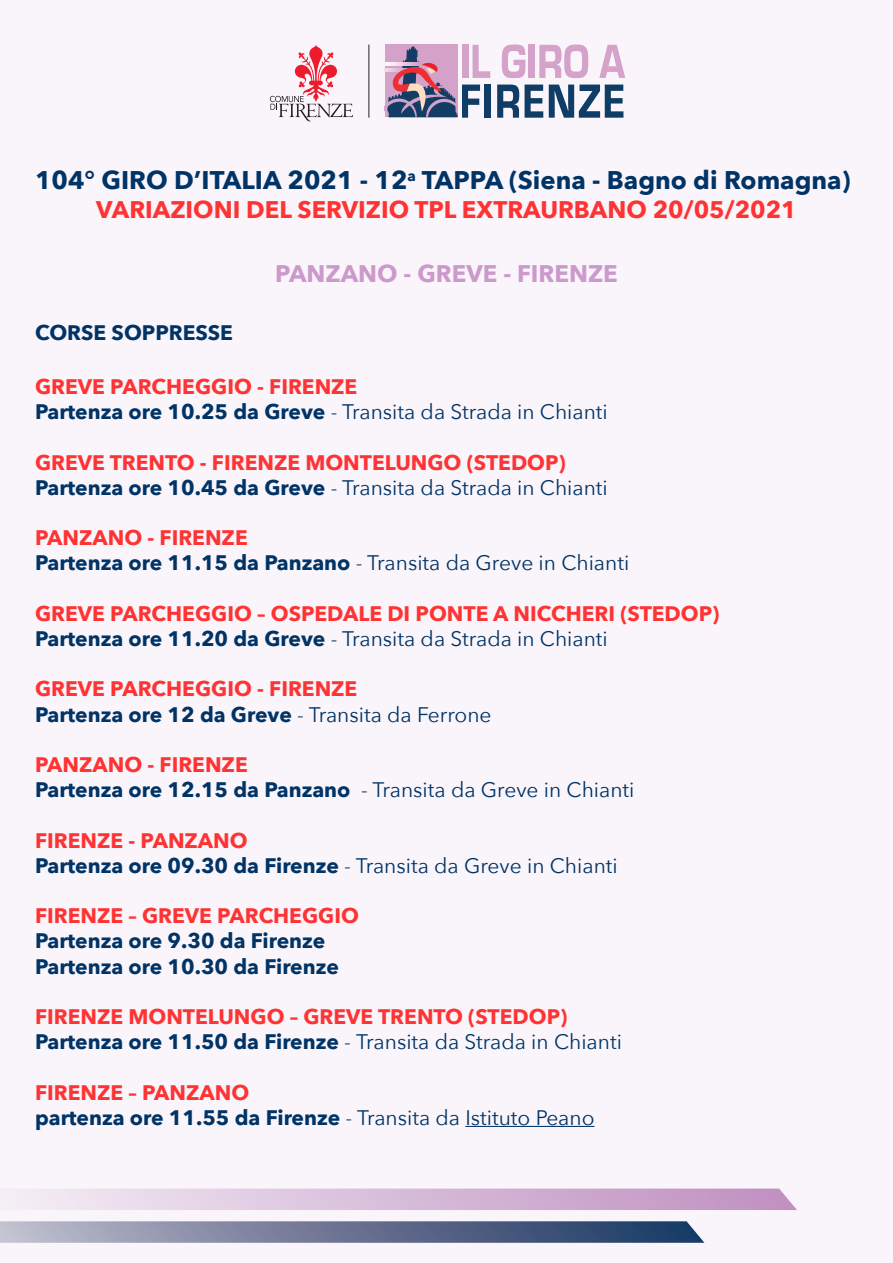
<style>
.page{position:relative;width:893px;height:1263px;background:#faf5fa}
.page>*{position:absolute;margin:0;border:0;box-sizing:border-box;transform-origin:0 0}
.t1{font:700 25.5px "Avenir Next";color:#036}
.t2{font:700 24px "Avenir Next";color:#f33}
.t3{font:700 24px "Avenir Next";color:#c9c}
.t4{font:700 21px "Avenir Next";color:#036}
.t5{font:700 21px "Avenir Next";color:#f33}
.t6{font:21px "Avenir Next";color:#036}
.s1{font-weight:700}
.s2{font-weight:400}
</style>
<div class="page">
<svg style="left:26px;top:1188px;width:771px;height:22px;background:#d9beda"></svg>
<svg style="left:0;top:1221px;width:704px;height:22px;background:#707b98"></svg>
<svg style="left:502px;top:45px;width:23px;height:33px"></svg>
<div style="left:529px;top:45px;width:6px;height:33px;background:#d5a2c9"></div>
<svg style="left:539px;top:45px;width:49px;height:33px"></svg>
<svg style="left:599px;top:45px;width:26px;height:33px"></svg>
<svg style="left:385px;top:45px;width:105px;height:73px"></svg>
<div style="left:485px;top:85px;width:6px;height:33px;background:#103d65"></div>
<svg style="left:497px;top:85px;width:22px;height:33px"></svg>
<svg style="left:525px;top:85px;width:18px;height:33px"></svg>
<svg style="left:549px;top:85px;width:74px;height:33px"></svg>
<svg style="left:270px;top:45px;width:83px;height:76px"></svg>
<hr style="left:369px;top:45px;width:1px;height:73px;background:#231f20">
<hr style="left:465px;top:1126px;width:129px;height:1px;background:#036">
<p class="t1" style="left:35px;top:158px;width:817px">104° GIRO D’ITALIA 2021 - 12<sup>a</sup> TAPPA (Siena - Bagno di Romagna)</p>
<p class="t2" style="left:96px;top:189px;width:702px">VARIAZIONI DEL SERVIZIO TPL EXTRAURBANO 20/05/2021</p>
<p class="t3" style="left:275px;top:253px;width:344px">PANZANO - GREVE - FIRENZE</p>
<p class="t4" style="left:35px;top:314px;width:199px">CORSE SOPPRESSE</p>
<p class="t5" style="left:35px;top:368px;width:324px">GREVE PARCHEGGIO - FIRENZE</p>
<p class="t6" style="left:35px;top:394px;width:574px"><span class="s1">Partenza ore 10.25 da Greve</span> - Transita da Strada in Chianti</p>
<p class="t5" style="left:35px;top:444px;width:532px">GREVE TRENTO - FIRENZE MONTELUNGO (STEDOP)</p>
<p class="t6" style="left:35px;top:470px;width:574px"><span class="s1">Partenza ore 10.45 da Greve</span> - Transita da Strada in Chianti</p>
<p class="t5" style="left:35px;top:520px;width:214px">PANZANO - FIRENZE</p>
<p class="t4" style="left:35px;top:545px;width:596px">Partenza ore 11.15 da Panzano <span class="s2">- Transita da Greve in Chianti</span></p>
<p class="t5" style="left:35px;top:595px;width:686px">GREVE PARCHEGGIO – OSPEDALE DI PONTE A NICCHERI (STEDOP)</p>
<p class="t6" style="left:35px;top:621px;width:574px"><span class="s1">Partenza ore 11.20 da Greve</span> - Transita da Strada in Chianti</p>
<p class="t5" style="left:35px;top:671px;width:324px">GREVE PARCHEGGIO - FIRENZE</p>
<p class="t4" style="left:35px;top:696px;width:458px">Partenza ore 12 da Greve <span class="s2">- Transita da Ferrone</span></p>
<p class="t5" style="left:35px;top:746px;width:214px">PANZANO - FIRENZE</p>
<p class="t4" style="left:35px;top:772px;width:601px">Partenza ore 12.15 da Panzano <span class="s2">- Transita da Greve in Chianti</span></p>
<p class="t5" style="left:35px;top:822px;width:214px">FIRENZE - PANZANO</p>
<p class="t4" style="left:35px;top:847px;width:584px">Partenza ore 09.30 da Firenze <span class="s2">- Transita da Greve in Chianti</span></p>
<p class="t5" style="left:35px;top:898px;width:325px">FIRENZE – GREVE PARCHEGGIO</p>
<p class="t4" style="left:35px;top:923px;width:292px">Partenza ore 9.30 da Firenze</p>
<p class="t4" style="left:35px;top:948px;width:305px">Partenza ore 10.30 da Firenze</p>
<p class="t5" style="left:35px;top:998px;width:534px">FIRENZE MONTELUNGO – GREVE TRENTO (STEDOP)</p>
<p class="t6" style="left:35px;top:1024px;width:588px"><span class="s1">Partenza ore 11.50 da Firenze</span> - Transita da Strada in Chianti</p>
<p class="t5" style="left:35px;top:1074px;width:216px">FIRENZE – PANZANO</p>
<p class="t4" style="left:35px;top:1099px;width:561px">partenza ore 11.55 da Firenze <span class="s2">- Transita da Istituto Peano</span></p>
</div>
